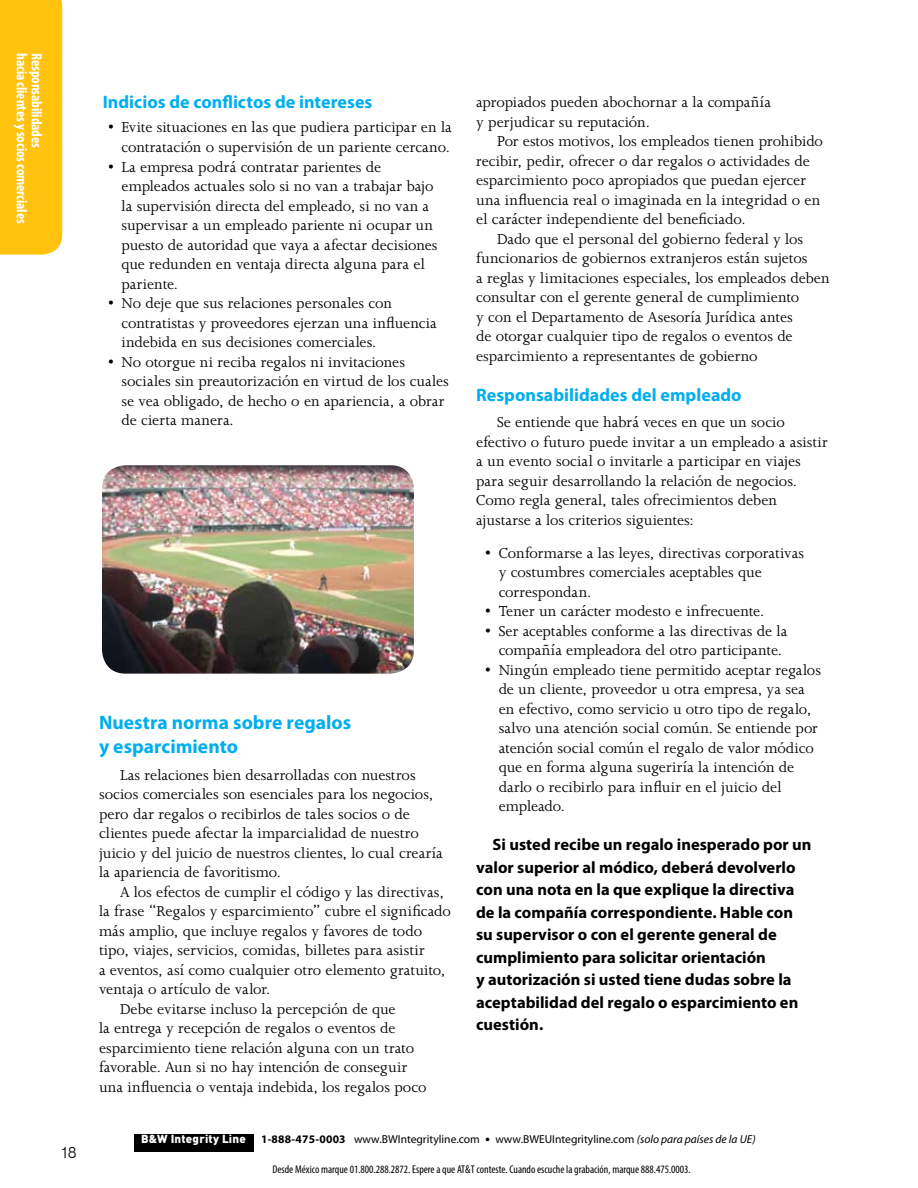
<style>
.page{position:relative;width:918px;height:1188px;background:#fff}
.page>*{position:absolute;margin:0;border:0;box-sizing:border-box;transform-origin:0 0}
.t1{font:700 19.5px/24px "Myriad Pro";color:#00aeef}
.t2{font:700 18px "Myriad Pro";color:#00aeef}
.t3{font:16.5px/19.5px "Joanna MT Std";color:#000}
.t4{font:700 16.5px/22.5px "Myriad Pro";color:#000}
.t5{font:16.5px "Nimbus San D Ligh";color:#000}
.t6{font:700 condensed 15px "Myriad Pro";letter-spacing:-.01em;color:#fff}
.t7{font:11.55px "Myriad Pro";color:#000}
.t8{font:900 11.55px "DIN";letter-spacing:.02em;color:#fff}
.t9{font:condensed 11.25px "Myriad Pro";color:#000}
.s1{font-weight:700}
.s2{font-family:"Calibri"}
.s3{font-style:italic}
</style>
<div class="page">
<div style="left:135px;top:1134px;width:119px;height:18px;background:#000"></div>
<div style="left:0;top:0;width:62px;height:255px;background:#ffc20e"></div>
<img style="left:102px;top:465px;width:312px;height:209px">
<p class="t6" style="left:31px;top:53px;width:172px;rotate:90deg">hacia clientes y socios comerciales</p>
<p class="t6" style="left:46px;top:53px;width:96px;rotate:90deg">Responsabilidades</p>
<p class="t5" style="left:60px;top:1143px;width:18px">18</p>
<p class="t2" style="left:103px;top:91px;width:271px">Indicios de conflictos de intereses</p>
<p class="t3" style="left:108px;top:118px;width:346px;text-align:right">• Evite situaciones en las que pudiera participar en la contratación o supervisión de un pariente cercano.</p>
<p class="t3" style="left:121px;top:157px;width:318px;text-indent:-13px">• La empresa podrá contratar parientes de empleados actuales solo si no van a trabajar bajo la supervisión directa del empleado, si no van a supervisar a un empleado pariente ni ocupar un puesto de autoridad que vaya a afectar decisiones que redunden en ventaja directa alguna para el pariente.</p>
<p class="t3" style="left:121px;top:293px;width:317px;text-indent:-13px">• No deje que sus relaciones personales con contratistas y proveedores ejerzan una influencia indebida en sus decisiones comerciales.</p>
<p class="t3" style="left:121px;top:352px;width:329px;text-indent:-13px">• No otorgue ni reciba regalos ni invitaciones sociales sin preautorización en virtud de los cuales se vea obligado, de hecho o en apariencia, a obrar de cierta manera.</p>
<p class="t1" style="left:99px;top:710px;width:254px">Nuestra norma sobre regalos y esparcimiento</p>
<p class="t3" style="left:99px;top:765px;width:346px;text-indent:21px">Las relaciones bien desarrolladas con nuestros socios comerciales son esenciales para los negocios, pero dar regalos o recibirlos de tales socios o de clientes puede afectar la imparcialidad de nuestro juicio y del juicio de nuestros clientes, lo cual crearía la apariencia de favoritismo.</p>
<p class="t3" style="left:120px;top:882px;width:325px">A los efectos de cumplir el código y las directivas,</p>
<p class="t3" style="left:99px;top:902px;width:353px">la frase “Regalos y esparcimiento” cubre el significado</p>
<p class="t3" style="left:99px;top:921px;width:325px">más amplio, que incluye regalos y favores de todo</p>
<p class="t3" style="left:99px;top:941px;width:327px">tipo, viajes, servicios, comidas, billetes para asistir</p>
<p class="t3" style="left:99px;top:960px;width:348px">a eventos, así como cualquier otro elemento gratuito,</p>
<p class="t3" style="left:99px;top:980px;width:173px">ventaja o artículo de valor.</p>
<p class="t3" style="left:120px;top:999px;width:277px">Debe evitarse incluso la percepción de que</p>
<p class="t3" style="left:99px;top:1019px;width:298px">la entrega y recepción de regalos o eventos de</p>
<p class="t3" style="left:99px;top:1038px;width:317px">esparcimiento tiene relación alguna con un trato</p>
<p class="t3" style="left:99px;top:1058px;width:310px">favorable. Aun si no hay intención de conseguir</p>
<p class="t3" style="left:99px;top:1077px;width:329px">una influencia o ventaja indebida, los regalos poco</p>
<p class="t3" style="left:476px;top:92px;width:296px">apropiados pueden abochornar a la compañía y perjudicar su reputación.</p>
<p class="t3" style="left:476px;top:131px;width:348px;text-indent:21px">Por estos motivos, los empleados tienen prohibido recibir, pedir, ofrecer o dar regalos o actividades de esparcimiento poco apropiados que puedan ejercer una influencia real o imaginada en la integridad o en el carácter independiente del beneficiado.</p>
<p class="t3" style="left:476px;top:229px;width:355px;text-indent:21px">Dado que el personal del gobierno federal y los funcionarios de gobiernos extranjeros están sujetos<br>a reglas y limitaciones especiales, los empleados deben consultar con el gerente general de cumplimiento<br>y con el Departamento de Asesoría Jurídica antes<br>de otorgar cualquier tipo de regalos o eventos de esparcimiento a representantes de gobierno</p>
<p class="t2" style="left:476px;top:383px;width:267px">Responsabilidades del empleado</p>
<p class="t3" style="left:476px;top:413px;width:353px;text-indent:21px">Se entiende que habrá veces en que un socio efectivo o futuro puede invitar a un empleado a asistir a un evento social o invitarle a participar en viajes para seguir desarrollando la relación de negocios.<br>Como regla general, tales ofrecimientos deben ajustarse a los criterios siguientes:</p>
<p class="t3" style="left:499px;top:543px;width:307px;text-indent:-13px">• Conformarse a las leyes, directivas corporativas y costumbres comerciales aceptables que correspondan.</p>
<p class="t3" style="left:485px;top:602px;width:281px">• Tener un carácter modesto e infrecuente.</p>
<p class="t3" style="left:485px;top:621px;width:304px;text-align:center">• Ser aceptables conforme a las directivas de la compañía empleadora del otro participante.</p>
<p class="t3" style="left:499px;top:660px;width:324px;text-indent:-13px">• Ningún empleado tiene permitido aceptar regalos de un cliente, proveedor u otra empresa, ya sea en efectivo, como servicio u otro tipo de regalo, salvo una atención social común. Se entiende por atención social común el regalo de valor módico que en forma alguna sugeriría la intención de darlo o recibirlo para influir en el juicio del empleado.</p>
<p class="t4" style="left:476px;top:833px;width:337px;text-indent:16px">Si usted recibe un regalo inesperado por un valor superior al módico, deberá devolverlo con una nota en la que explique la directiva de la compañía correspondiente. Hable con su supervisor o con el gerente general de cumplimiento para solicitar orientación<br>y autorización si usted tiene dudas sobre la aceptabilidad del regalo o esparcimiento en cuestión.</p>
<p class="t8" style="left:141px;top:1131px;width:106px">B&amp;W Integrity Line</p>
<p class="t7" style="left:261px;top:1132px;width:496px"><span class="s1">1-888-475-0003</span> www.BWIntegrityline.com <span class="s2">•</span> www.BWEUIntegrityline.com <span class="s3">(solo para países de la UE)</span></p>
<p class="t9" style="left:272px;top:1162px;width:420px">Desde México marque 01.800.288.2872. Espere a que AT&amp;T conteste. Cuando escuche la grabación, marque 888.475.0003.</p>
</div>
